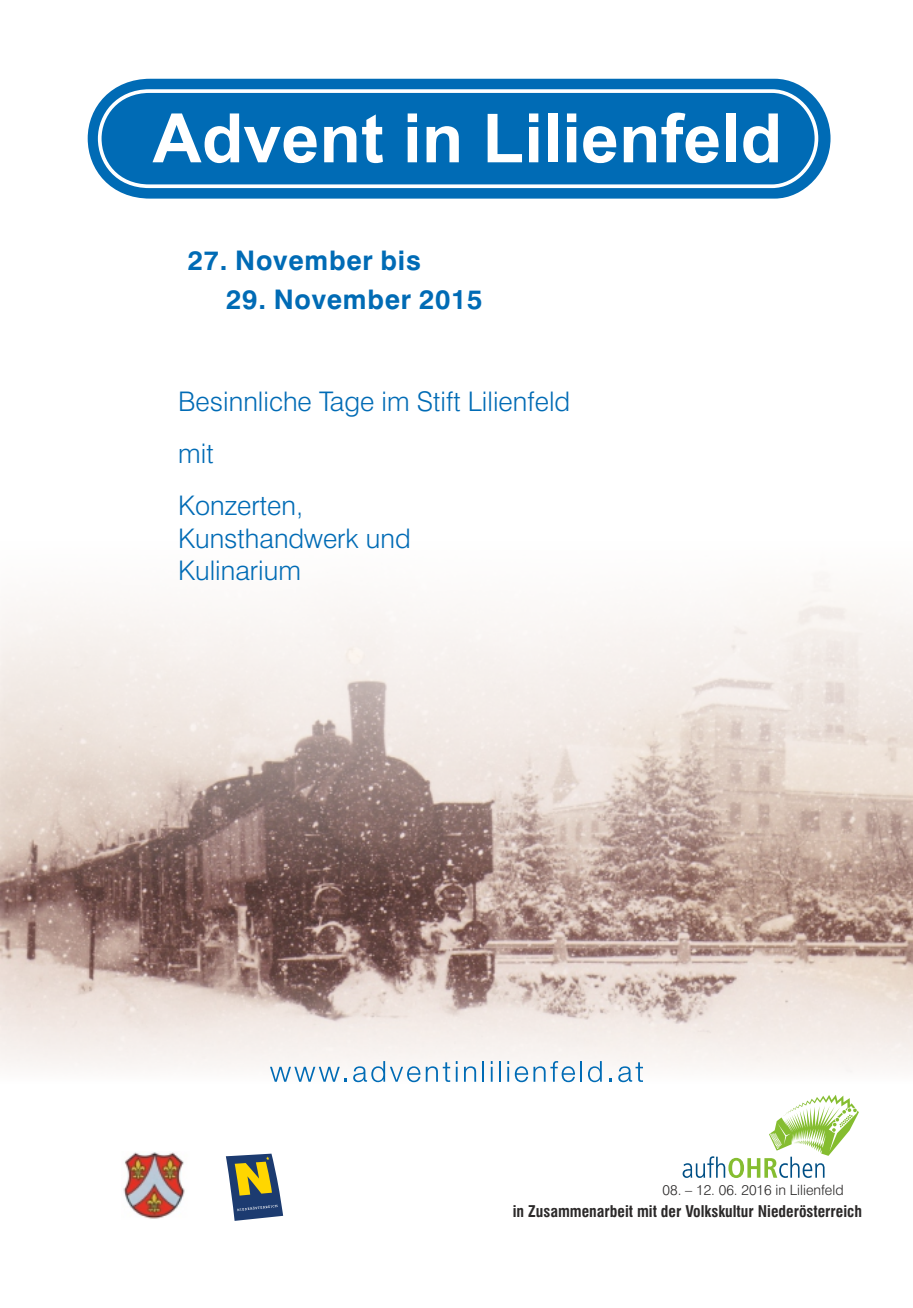
<style>
.page{position:relative;width:913px;height:1308px;background:#fff}
.page>*{position:absolute;margin:0;border:0;box-sizing:border-box;transform-origin:0 0}
.t1{font:300 27px/52px "Swiss 721 BT";color:#006bb5}
.t2{font:700 27px "Swiss 721 BT";letter-spacing:.03em;color:#006bb5}
.t3{font:700 condensed 15.75px "Swiss 721 BT";color:#2b2929}
.t4{font:300 14.17px "Swiss 721 BT";color:#2b2929}
</style>
<div class="page">
<img style="left:0;top:574px;width:912px;height:583px">
<svg style="left:270px;top:1066px;width:76px;height:15px"></svg>
<svg style="left:353px;top:1061px;width:104px;height:21px"></svg>
<svg style="left:464px;top:1066px;width:12px;height:15px"></svg>
<hr style="left:482px;top:1061px;width:2px;height:20px;background:#006bb5">
<svg style="left:490px;top:1061px;width:2px;height:20px"></svg>
<svg style="left:499px;top:1061px;width:1px;height:20px"></svg>
<svg style="left:507px;top:1061px;width:68px;height:21px"></svg>
<hr style="left:580px;top:1061px;width:2px;height:20px;background:#006bb5">
<svg style="left:587px;top:1061px;width:14px;height:21px"></svg>
<svg style="left:618px;top:1062px;width:24px;height:20px"></svg>
<img style="left:122px;top:1151px;width:68px;height:68px">
<svg style="left:88px;top:79px;width:742px;height:120px;background:#2983c1"></svg>
<svg style="left:98px;top:89px;width:719px;height:99px;background:#207dbe"></svg>
<svg style="left:152px;top:113px;width:164px;height:50px"></svg>
<svg style="left:324px;top:126px;width:32px;height:36px"></svg>
<svg style="left:362px;top:114px;width:21px;height:49px"></svg>
<svg style="left:407px;top:113px;width:10px;height:49px"></svg>
<svg style="left:426px;top:126px;width:32px;height:36px"></svg>
<svg style="left:487px;top:114px;width:34px;height:48px"></svg>
<svg style="left:528px;top:113px;width:10px;height:49px"></svg>
<div style="left:547px;top:113px;width:10px;height:49px;background:#fff"></div>
<svg style="left:566px;top:113px;width:10px;height:49px"></svg>
<svg style="left:583px;top:126px;width:33px;height:37px"></svg>
<svg style="left:623px;top:126px;width:32px;height:36px"></svg>
<svg style="left:661px;top:113px;width:57px;height:50px"></svg>
<div style="left:725px;top:113px;width:10px;height:49px;background:#fff"></div>
<svg style="left:743px;top:113px;width:34px;height:50px"></svg>
<svg style="left:682px;top:1094px;width:176px;height:84px"></svg>
<svg style="left:226px;top:1153px;width:57px;height:67px"></svg>
<p class="t2" style="left:188px;top:250px;width:234px">27. November bis</p>
<p class="t2" style="left:226px;top:289px;width:258px">29. November 2015</p>
<p class="t1" style="left:178px;top:378px;width:393px">Besinnliche Tage im Stift Lilienfeld mit<br>Konzerten,</p>
<p class="t1" style="left:178px;top:524px;width:234px;line-height:32.4px">Kunsthandwerk und<br>Kulinarium</p>
<p class="t4" style="left:662px;top:1183px;width:182px">08. – 12. 06. 2016 in Lilienfeld</p>
<p class="t3" style="left:512px;top:1204px;width:350px">in Zusammenarbeit mit der Volkskultur Niederösterreich</p>
</div>
